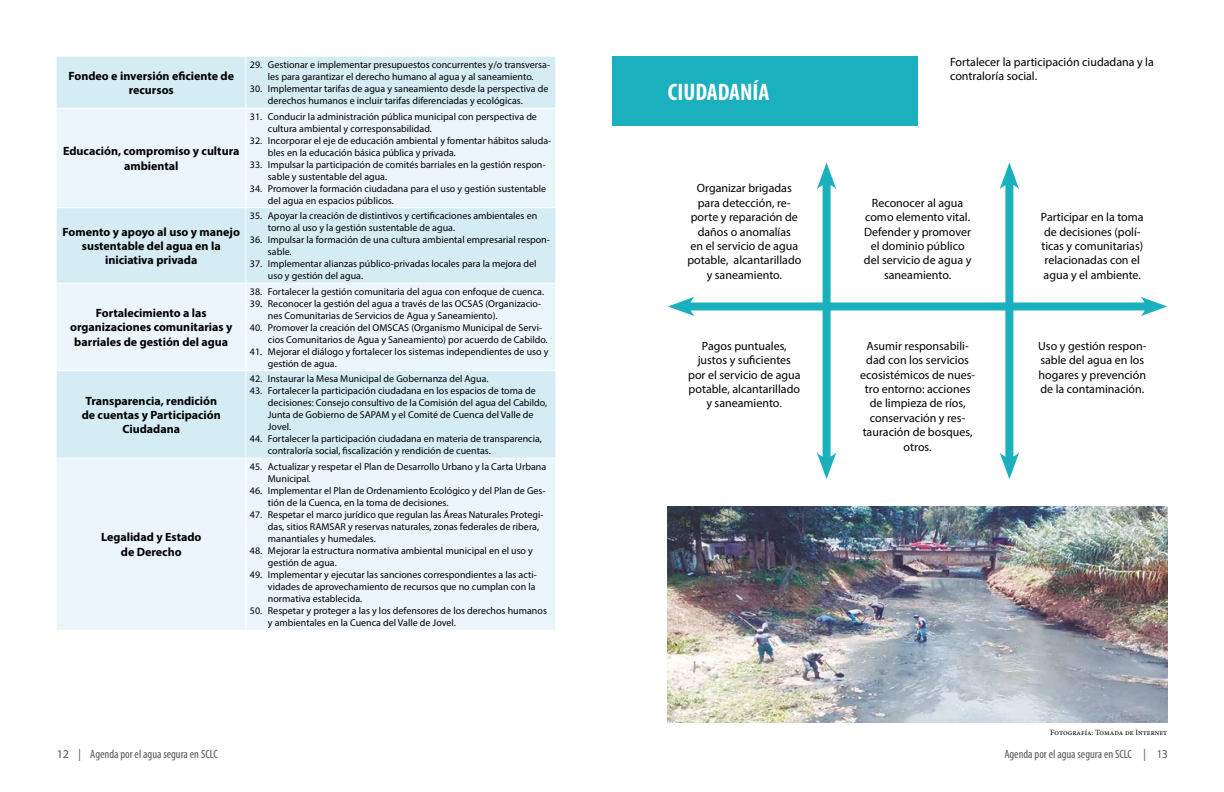
<style>
.page{position:relative;width:1224px;height:792px;background:#fff}
.page>*{position:absolute;margin:0;border:0;box-sizing:border-box;transform-origin:0 0}
.t1{font:700 condensed 24px "Myriad Pro";color:#fff}
.t2{font:12px/14.4px "Myriad Pro";color:#000;text-align:center}
.t3{font:700 12px/14.4px "Myriad Pro";color:#000;text-align:center}
.t4{font:condensed 12px "Myriad Pro";color:#575756}
.t5{font:10px/12px "Myriad Pro";color:#000}
.t6{font:8px "Minion Pro";color:#000}
.s1{font-family:"Minion Pro"}
.s2{font-stretch:normal}
.s3{font-stretch:normal;color:#000}
</style>
<div class="page">
<div style="left:57px;top:57px;width:498px;height:51px;background:#d5ecf4"></div>
<svg style="left:57px;top:109px;width:498px;height:521px;background:#e3f2f8"></svg>
<hr style="left:57px;top:207px;width:189px;height:1px;background:#fff">
<hr style="left:246px;top:207px;width:309px;height:1px;background:#fff">
<hr style="left:57px;top:283px;width:189px;height:1px;background:#fff">
<hr style="left:246px;top:283px;width:309px;height:1px;background:#fff">
<hr style="left:57px;top:370px;width:189px;height:1px;background:#fff">
<hr style="left:246px;top:370px;width:309px;height:1px;background:#fff">
<hr style="left:57px;top:458px;width:189px;height:1px;background:#fff">
<hr style="left:246px;top:458px;width:309px;height:1px;background:#fff">
<hr style="left:245px;top:57px;width:1px;height:51px;background:#fff">
<hr style="left:245px;top:108px;width:1px;height:99px;background:#fff">
<hr style="left:245px;top:208px;width:1px;height:75px;background:#fff">
<hr style="left:245px;top:284px;width:1px;height:86px;background:#fff">
<hr style="left:245px;top:371px;width:1px;height:87px;background:#fff">
<hr style="left:245px;top:459px;width:1px;height:171px;background:#fff">
<div style="left:612px;top:57px;width:306px;height:69px;background:#1bb0bd"></div>
<div style="left:684px;top:302px;width:468px;height:8px;background:#1bb0bd"></div>
<svg style="left:668px;top:297px;width:27px;height:19px"></svg>
<svg style="left:1140px;top:297px;width:27px;height:19px"></svg>
<div style="left:823px;top:178px;width:8px;height:286px;background:#1bb0bd"></div>
<svg style="left:817px;top:163px;width:19px;height:26px"></svg>
<svg style="left:817px;top:452px;width:19px;height:27px"></svg>
<div style="left:1005px;top:178px;width:8px;height:286px;background:#1bb0bd"></div>
<svg style="left:1000px;top:163px;width:19px;height:26px"></svg>
<svg style="left:1000px;top:452px;width:19px;height:27px"></svg>
<img style="left:667px;top:507px;width:501px;height:216px">
<p class="t3" style="left:69px;top:68px;width:167px">Fondeo e inversión eficiente de recursos</p>
<p class="t5" style="left:250px;top:59px;width:302px;text-align:center">29. Gestionar e implementar presupuestos concurrentes y/o transversa&shy;les para garantizar el derecho humano al agua y al saneamiento.</p>
<p class="t5" style="left:268px;top:83px;width:282px;text-indent:-18px">30. Implementar tarifas de agua y saneamiento desde la perspectiva de derechos humanos e incluir tarifas diferenciadas y ecológicas.</p>
<p class="t3" style="left:63px;top:144px;width:178px">Educación, compromiso y cultura ambiental</p>
<p class="t3" style="left:63px;top:224px;width:179px">Fomento y apoyo al uso y manejo sustentable del agua en la iniciativa privada</p>
<p class="t3" style="left:70px;top:305px;width:164px">Fortalecimiento a las organizaciones comunitarias y barriales de gestión del agua</p>
<p class="t3" style="left:82px;top:393px;width:141px">Transparencia, rendición de cuentas y Participación<br>Ciudadana</p>
<p class="t3" style="left:101px;top:530px;width:102px">Legalidad y Estado de Derecho</p>
<p class="t5" style="left:268px;top:110px;width:271px;text-indent:-18px">31. Conducir la administración pública municipal con perspectiva de cultura ambiental y corresponsabilidad.</p>
<p class="t5" style="left:268px;top:134px;width:285px;text-indent:-18px">32. Incorporar el eje de educación ambiental y fomentar hábitos saluda&shy;bles en la educación básica pública y privada.</p>
<p class="t5" style="left:268px;top:158px;width:279px;text-indent:-18px">33. Impulsar la participación de comités barriales en la gestión respon&shy;sable y sustentable del agua.</p>
<p class="t5" style="left:268px;top:182px;width:280px;text-indent:-18px">34. Promover la formación ciudadana para el uso y gestión sustentable del agua en espacios públicos.</p>
<p class="t5" style="left:268px;top:210px;width:271px;text-indent:-18px">35. Apoyar la creación de distintivos y certificaciones ambientales en torno al uso y la gestión sustentable de agua.</p>
<p class="t5" style="left:268px;top:234px;width:283px;text-indent:-18px">36. Impulsar la formación de una cultura ambiental empresarial respon&shy;sable.</p>
<p class="t5" style="left:268px;top:258px;width:270px;text-indent:-18px">37. Implementar alianzas público-privadas locales para la mejora del uso y gestión del agua.</p>
<p class="t5" style="left:250px;top:285px;width:296px">38. Fortalecer la gestión comunitaria del agua con enfoque de cuenca.</p>
<p class="t5" style="left:268px;top:297px;width:275px;text-indent:-18px">39. Reconocer la gestión del agua a través de las OCSAS (Organizacio&shy;nes Comunitarias de Servicios de Agua y Saneamiento).</p>
<p class="t5" style="left:268px;top:321px;width:281px;text-indent:-18px">40. Promover la creación del OMSCAS (Organismo Municipal de Servi&shy;cios Comunitarios de Agua y Saneamiento) por acuerdo de Cabildo.</p>
<p class="t5" style="left:268px;top:345px;width:282px;text-indent:-18px">41. Mejorar el diálogo y fortalecer los sistemas independientes de uso y gestión de agua.</p>
<p class="t5" style="left:250px;top:373px;width:240px">42. Instaurar la Mesa Municipal de Gobernanza del Agua.</p>
<p class="t5" style="left:268px;top:385px;width:281px;text-indent:-18px">43. Fortalecer la participación ciudadana en los espacios de toma de decisiones: Consejo consultivo de la Comisión del agua del Cabildo, Junta de Gobierno de SAPAM y el Comité de Cuenca del Valle de Jovel.</p>
<p class="t5" style="left:268px;top:433px;width:276px;text-indent:-18px">44. Fortalecer la participación ciudadana en materia de transparencia, contraloría social, fiscalización y rendición de cuentas.</p>
<p class="t5" style="left:268px;top:460px;width:280px;text-indent:-18px">45. Actualizar y respetar el Plan de Desarrollo Urbano y la Carta Urbana<br>Municipal.</p>
<p class="t5" style="left:268px;top:484px;width:279px;text-indent:-18px">46. Implementar el Plan de Ordenamiento Ecológico y del Plan de Ges&shy;tión de la Cuenca, en la toma de decisiones.</p>
<p class="t5" style="left:268px;top:508px;width:277px;text-indent:-18px">47. Respetar el marco jurídico que regulan las Áreas Naturales Protegi&shy;das, sitios RAMSAR y reservas naturales, zonas federales de ribera, manantiales y humedales.</p>
<p class="t5" style="left:268px;top:544px;width:267px;text-indent:-18px">48. Mejorar la estructura normativa ambiental municipal en el uso y gestión de agua.</p>
<p class="t5" style="left:268px;top:568px;width:270px;text-indent:-18px">49. Implementar y ejecutar las sanciones correspondientes a las acti&shy;vidades de aprovechamiento de recursos que no cumplan con la normativa establecida.</p>
<p class="t5" style="left:268px;top:604px;width:281px;text-indent:-18px">50. Respetar y proteger a las y los defensores de los derechos humanos y ambientales en la Cuenca del Valle de Jovel.</p>
<h1 class="t1" style="left:668px;top:77px;width:103px">CIUDADANÍA</h1>
<p class="t2" style="left:687px;top:181px;width:115px">Organizar brigadas para detección, re&shy;porte y reparación de daños o anomalías<br>en el servicio de agua potable, alcantarillado y saneamiento.</p>
<p class="t2" style="left:950px;top:54px;width:205px;text-align:left">Fortalecer la participación ciudadana y la contraloría social.</p>
<p class="t2" style="left:864px;top:195px;width:109px">Reconocer al agua como elemento vital.<br>Defender y promover el dominio público del servicio de agua y saneamiento.</p>
<p class="t2" style="left:1041px;top:210px;width:104px;text-align:left">Participar en la toma de decisiones (polí&shy;ticas y comunitarias) relacionadas con el agua y el ambiente.</p>
<p class="t2" style="left:688px;top:338px;width:114px">Pagos puntuales, justos y suficientes por el servicio de agua potable, alcantarillado y saneamiento<span class="s1">.</span></p>
<p class="t2" style="left:860px;top:338px;width:117px">Asumir responsabili&shy;dad con los servicios ecosistémicos de nues&shy;tro entorno: acciones de limpieza de ríos, conservación y res&shy;tauración de bosques, otros.</p>
<p class="t2" style="left:1038px;top:338px;width:110px;text-align:left">Uso y gestión respon&shy;sable del agua en los hogares y prevención de la contaminación.</p>
<p class="t6" style="left:1050px;top:728px;width:119px">Fotografía: Tomada de Internet</p>
<p class="t4" style="left:57px;top:747px;width:163px"><span class="s2">12</span> | Agenda por el agua segura en SCLC</p>
<p class="t4" style="left:1004px;top:747px;width:165px">Agenda por el agua segura en SCLC | 1<span class="s2">3</span></p>
<p class="t4" style="left:57px;top:749px;width:155px"><span class="s3">12</span> <span class="s2">|</span> Agenda por el agua segura en SCLC</p>
<p class="t4" style="left:1015px;top:749px;width:155px">Agenda por el agua segura en SCLC <span class="s2">|</span> <span class="s3">13</span></p>
</div>
